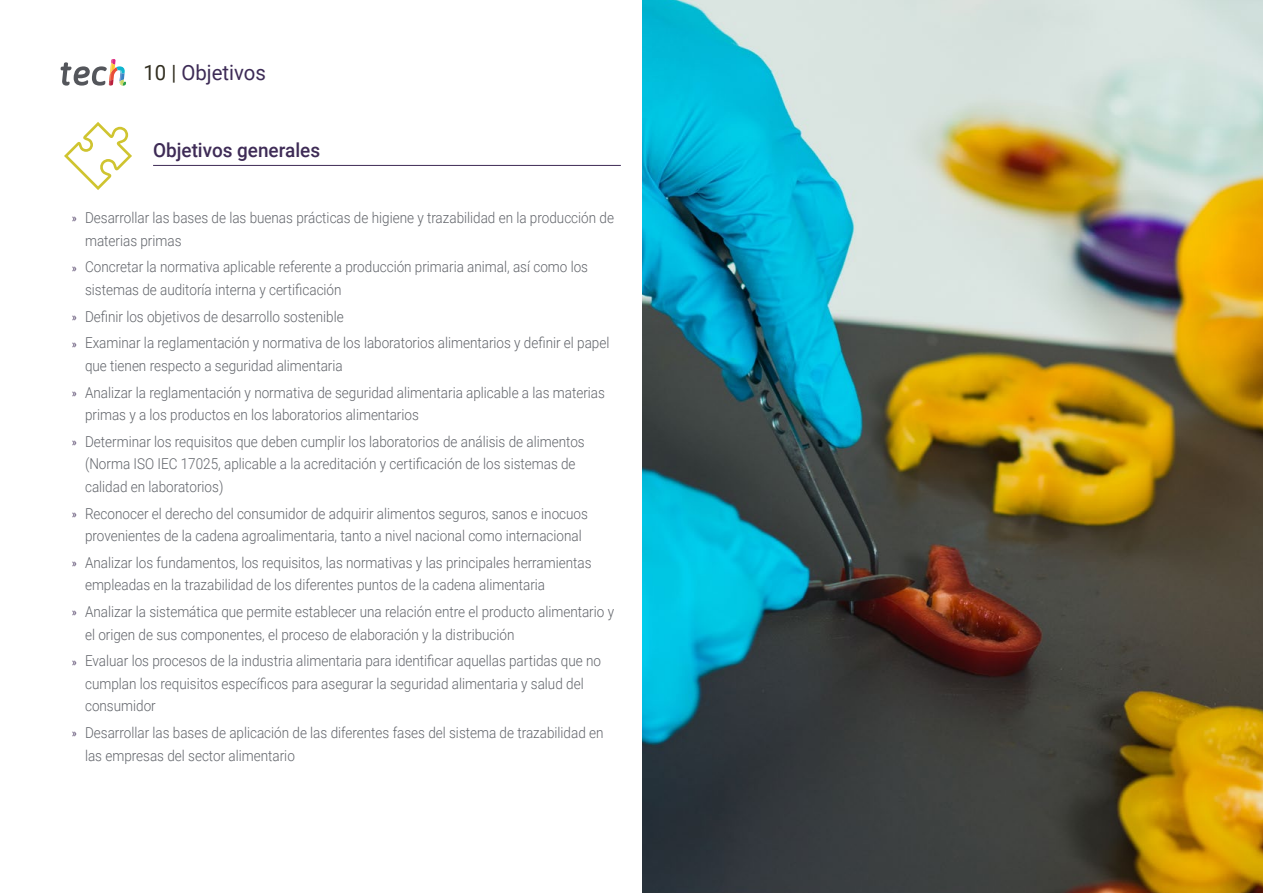
<style>
.page{position:relative;width:1263px;height:893px;background:#fff}
.page>*{position:absolute;margin:0;border:0;box-sizing:border-box;transform-origin:0 0}
.Sección___Pag{font:21px "Roboto";color:#3d2b56}
.Subtítulo_Pag{font:500 19.5px "Roboto";color:#3e2b56}
.t1{font:300 15px/22.5px "Roboto";color:#61646a;scale:.9 1}
.s1{color:#312e20}
.s2{font-family:"Myriad Pro";font-weight:400;font-size:12px;color:#3d2b56}
</style>
<div class="page">
<img style="left:642px;top:0;width:621px;height:893px">
<svg style="left:61px;top:59px;width:65px;height:27px"></svg>
<svg style="left:64px;top:122px;width:68px;height:68px"></svg>
<hr style="left:153px;top:165px;width:468px;height:1px;background:#3e2b56">
<p class="Sección___Pag" style="left:144px;top:57px;width:124px"><span class="s1">10 |</span> Objetivos</p>
<p class="Subtítulo_Pag" style="left:153px;top:136px;width:169px">Objetivos generales</p>
<p class="t1" style="left:85px;top:206px;width:589px;text-indent:-13px"><span class="s2">»</span> Desarrollar las bases de las buenas prácticas de higiene y trazabilidad en la producción de materias primas</p>
<p class="t1" style="left:85px;top:255px;width:560px;text-indent:-13px"><span class="s2">»</span> Concretar la normativa aplicable referente a producción primaria animal, así como los sistemas de auditoría interna y certificación</p>
<p class="t1" style="left:72px;top:304px;width:303px"><span class="s2">»</span> Definir los objetivos de desarrollo sostenible</p>
<p class="t1" style="left:85px;top:331px;width:584px;text-indent:-13px"><span class="s2">»</span> Examinar la reglamentación y normativa de los laboratorios alimentarios y definir el papel que tienen respecto a seguridad alimentaria</p>
<p class="t1" style="left:85px;top:381px;width:579px;text-indent:-13px"><span class="s2">»</span> Analizar la reglamentación y normativa de seguridad alimentaria aplicable a las materias primas y a los productos en los laboratorios alimentarios</p>
<p class="t1" style="left:85px;top:430px;width:557px;text-indent:-13px"><span class="s2">»</span> Determinar los requisitos que deben cumplir los laboratorios de análisis de alimentos (Norma ISO IEC 17025, aplicable a la acreditación y certificación de los sistemas de calidad en laboratorios)</p>
<p class="t1" style="left:72px;top:502px;width:574px;text-align:center"><span class="s2">»</span> Reconocer el derecho del consumidor de adquirir alimentos seguros, sanos e inocuos provenientes de la cadena agroalimentaria, tanto a nivel nacional como internacional</p>
<p class="t1" style="left:85px;top:551px;width:564px;text-indent:-13px"><span class="s2">»</span> Analizar los fundamentos, los requisitos, las normativas y las principales herramientas empleadas en la trazabilidad de los diferentes puntos de la cadena alimentaria</p>
<p class="t1" style="left:85px;top:600px;width:589px;text-indent:-13px"><span class="s2">»</span> Analizar la sistemática que permite establecer una relación entre el producto alimentario y el origen de sus componentes, el proceso de elaboración y la distribución</p>
<p class="t1" style="left:85px;top:649px;width:575px;text-indent:-13px"><span class="s2">»</span> Evaluar los procesos de la industria alimentaria para identificar aquellas partidas que no cumplan los requisitos específicos para asegurar la seguridad alimentaria y salud del consumidor</p>
<p class="t1" style="left:85px;top:721px;width:578px;text-indent:-13px"><span class="s2">»</span> Desarrollar las bases de aplicación de las diferentes fases del sistema de trazabilidad en las empresas del sector alimentario</p>
</div>
